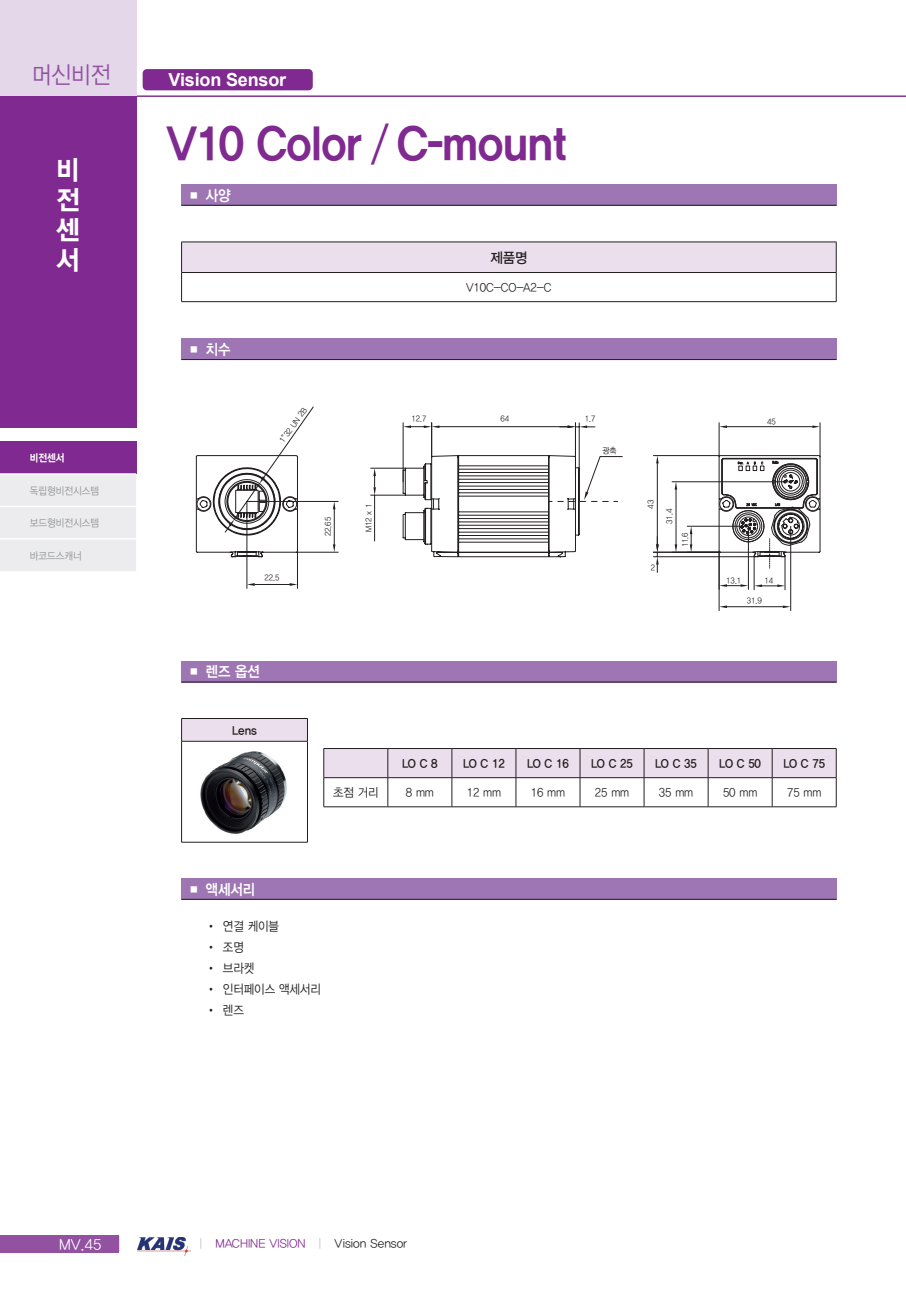
<style>
.page{position:relative;width:906px;height:1289px;background:#fff}
.page>*{position:absolute;margin:0;border:0;box-sizing:border-box;transform-origin:0 0}
.t1{font:45px "YDVYGO35";letter-spacing:-.025em;color:#802990;scale:.95 1}
.t2{font:27px/30px "YDVYGO35";color:#fff;text-align:justify;scale:.95 1}
.t3{font:24px "YDVYGO32";color:#9252a1;scale:.9 1}
.t4{font:700 18px "Arial";letter-spacing:-.01em;color:#fff}
.t5{font:15px "YDVYGO34";letter-spacing:-.01em;color:#fff}
.t6{font:15px "YDVYGO32";color:#fff}
.t7{font:14.25px "YDVYGO33";color:#231f20;scale:.95 1}
.t8{font:12.75px "YDVYGO32";letter-spacing:-.01em;color:#231f20;scale:.9 1}
.t9{font:12px "YDVYGO32";letter-spacing:-.01em;color:#231f20;scale:.95 1}
.t10{font:12px "YDVYGO34";letter-spacing:-.01em;color:#231f20;scale:.95 1}
.t11{font:12px "YDVYGO32";color:#802990}
.t12{font:10.5px "YDVYGO32";color:#939598;scale:.9 1}
.t13{font:10.5px "YDVYGO35";color:#fff;scale:.9 1}
.t14{font:8.25px "YDVYGO32";color:#231f20;scale:.95 1}
.s1{font-family:"YDVYGO32"}
.s2{font-family:"YDVYGO31";color:#939598}
.s3{color:#231f20}
</style>
<div class="page">
<hr style="left:0;top:96px;width:906px;height:1px;background:#802990">
<div style="left:0;top:0;width:136px;height:96px;background:#e3d7e9"></div>
<img style="left:138px;top:1237px;width:52px;height:18px">
<svg style="left:118px;top:1236px;width:1px;height:14px"></svg>
<div style="left:0;top:1235px;width:118px;height:17px;background:#9252a1"></div>
<div style="left:0;top:96px;width:136px;height:331px;background:#802990"></div>
<div style="left:0;top:441px;width:136px;height:33px;background:#802990"></div>
<div style="left:0;top:475px;width:136px;height:96px;background:#ececee"></div>
<hr style="left:0;top:473px;width:136px;height:2px;background:#fff">
<hr style="left:0;top:505px;width:136px;height:2px;background:#fff">
<hr style="left:0;top:538px;width:136px;height:1px;background:#fff">
<div style="left:143px;top:69px;width:170px;height:21px;background:#802990;border-radius:4px"></div>
<div style="left:181px;top:184px;width:655px;height:21px;background:#9e76b3"></div>
<hr style="left:181px;top:205px;width:655px;height:1px;background:#231f20">
<div style="left:181px;top:338px;width:655px;height:22px;background:#9e76b3"></div>
<hr style="left:181px;top:359px;width:655px;height:1px;background:#231f20">
<div style="left:181px;top:878px;width:655px;height:21px;background:#9e76b3"></div>
<hr style="left:181px;top:899px;width:655px;height:1px;background:#231f20">
<div style="left:182px;top:242px;width:654px;height:30px;background:#ecdfed"></div>
<hr style="left:181px;top:242px;width:1px;height:30px;background:#231f20">
<hr style="left:181px;top:242px;width:655px;height:1px;background:#231f20">
<hr style="left:836px;top:242px;width:1px;height:30px;background:#231f20">
<hr style="left:181px;top:272px;width:655px;height:1px;background:#231f20">
<svg style="left:181px;top:273px;width:1px;height:28px"></svg>
<svg style="left:836px;top:273px;width:1px;height:28px"></svg>
<hr style="left:181px;top:301px;width:655px;height:1px;background:#231f20">
<div style="left:181px;top:661px;width:655px;height:21px;background:#9e76b3"></div>
<hr style="left:181px;top:681px;width:655px;height:1px;background:#231f20">
<hr style="left:754px;top:556px;width:1px;height:34px;background:#231f20">
<hr style="left:784px;top:556px;width:1px;height:34px;background:#231f20">
<svg style="left:754px;top:584px;width:31px;height:3px"></svg>
<hr style="left:247px;top:501px;width:1px;height:87px;background:#231f20">
<hr style="left:297px;top:552px;width:1px;height:36px;background:#231f20">
<hr style="left:255px;top:584px;width:35px;height:1px;background:#231f20">
<svg style="left:247px;top:583px;width:8px;height:3px"></svg>
<svg style="left:290px;top:583px;width:7px;height:3px"></svg>
<hr style="left:790px;top:526px;width:1px;height:84px;background:#231f20">
<hr style="left:719px;top:551px;width:1px;height:59px;background:#231f20">
<hr style="left:727px;top:606px;width:56px;height:1px;background:#231f20">
<svg style="left:783px;top:605px;width:7px;height:3px"></svg>
<svg style="left:719px;top:605px;width:8px;height:3px"></svg>
<hr style="left:748px;top:526px;width:1px;height:63px;background:#231f20">
<svg style="left:719px;top:584px;width:29px;height:3px"></svg>
<svg style="left:196px;top:407px;width:624px;height:165px"></svg>
<svg style="left:323px;top:748px;width:514px;height:58px"></svg>
<hr style="left:323px;top:806px;width:65px;height:1px;background:#231f20">
<hr style="left:388px;top:806px;width:64px;height:1px;background:#231f20">
<hr style="left:452px;top:806px;width:64px;height:1px;background:#231f20">
<hr style="left:516px;top:806px;width:64px;height:1px;background:#231f20">
<hr style="left:580px;top:806px;width:64px;height:1px;background:#231f20">
<hr style="left:644px;top:806px;width:64px;height:1px;background:#231f20">
<hr style="left:708px;top:806px;width:64px;height:1px;background:#231f20">
<hr style="left:772px;top:806px;width:64px;height:1px;background:#231f20">
<div style="left:182px;top:718px;width:125px;height:23px;background:#ecdfed"></div>
<svg style="left:181px;top:719px;width:1px;height:22px"></svg>
<hr style="left:181px;top:718px;width:127px;height:1px;background:#231f20">
<svg style="left:307px;top:718px;width:1px;height:23px"></svg>
<hr style="left:181px;top:741px;width:1px;height:101px;background:#231f20">
<hr style="left:181px;top:741px;width:127px;height:1px;background:#231f20">
<hr style="left:307px;top:741px;width:1px;height:101px;background:#231f20">
<hr style="left:181px;top:842px;width:127px;height:1px;background:#231f20">
<img style="left:200px;top:751px;width:87px;height:83px">
<h3 class="t3" style="left:32px;top:59px;width:89px">머신비전</h3>
<h2 class="t2" style="left:56px;top:153px;width:26px">비 전 센 서</h2>
<p class="t13" style="left:30px;top:451px;width:40px">비전센서</p>
<p class="t12" style="left:30px;top:483px;width:79px">독립형비전시스템</p>
<p class="t12" style="left:30px;top:516px;width:79px">보드형비전시스템</p>
<p class="t12" style="left:30px;top:548px;width:59px">바코드스캐너</p>
<h3 class="t4" style="left:169px;top:67px;width:119px">Vision Sensor</h3>
<p class="t1" style="left:166px;top:113px;width:423px">V10 Color <span class="s1">/</span> C-mount</p>
<p class="t5" style="left:187px;top:185px;width:45px">■ 사양</p>
<p class="t5" style="left:187px;top:339px;width:45px">■ 치수</p>
<p class="t14" style="left:277px;top:439px;width:45px;rotate:-55deg">1”32 UN 2B</p>
<p class="t14" style="left:264px;top:572px;width:17px">22.5</p>
<p class="t14" style="left:322px;top:536px;width:22px;rotate:-90deg">22.65</p>
<p class="t14" style="left:363px;top:532px;width:31px;rotate:-90deg">M12 x 1</p>
<p class="t7" style="left:490px;top:248px;width:41px">제품명</p>
<p class="t9" style="left:466px;top:279px;width:91px">V10C-CO-A2-C</p>
<p class="t14" style="left:411px;top:412px;width:17px">12.7</p>
<p class="t14" style="left:500px;top:412px;width:11px">64</p>
<p class="t14" style="left:584px;top:412px;width:13px">1.7</p>
<p class="t14" style="left:602px;top:445px;width:17px">광축</p>
<p class="t14" style="left:645px;top:508px;width:11px;rotate:-90deg">43</p>
<p class="t14" style="left:650px;top:562px;width:6px">2</p>
<p class="t14" style="left:664px;top:524px;width:17px;rotate:-90deg">31.4</p>
<p class="t14" style="left:679px;top:547px;width:17px;rotate:-90deg">11.6</p>
<p class="t14" style="left:767px;top:416px;width:11px">45</p>
<p class="t14" style="left:726px;top:575px;width:17px">13.1</p>
<p class="t14" style="left:764px;top:575px;width:11px">14</p>
<p class="t14" style="left:747px;top:595px;width:17px">31.9</p>
<p class="t5" style="left:187px;top:662px;width:74px">■ 렌즈 옵션</p>
<p class="t10" style="left:232px;top:722px;width:27px">Lens</p>
<p class="t10" style="left:402px;top:755px;width:39px">LO C 8</p>
<p class="t10" style="left:463px;top:755px;width:45px">LO C 12</p>
<p class="t10" style="left:527px;top:755px;width:45px">LO C 16</p>
<p class="t10" style="left:591px;top:755px;width:45px">LO C 25</p>
<p class="t10" style="left:655px;top:755px;width:45px">LO C 35</p>
<p class="t10" style="left:719px;top:755px;width:45px">LO C 50</p>
<p class="t10" style="left:783px;top:755px;width:45px">LO C 75</p>
<p class="t9" style="left:333px;top:784px;width:49px">초점 거리</p>
<p class="t9" style="left:406px;top:784px;width:31px">8 mm</p>
<p class="t9" style="left:467px;top:784px;width:38px">12 mm</p>
<p class="t9" style="left:531px;top:784px;width:38px">16 mm</p>
<p class="t9" style="left:595px;top:784px;width:38px">25 mm</p>
<p class="t9" style="left:659px;top:784px;width:38px">35 mm</p>
<p class="t9" style="left:723px;top:784px;width:38px">50 mm</p>
<p class="t9" style="left:787px;top:784px;width:38px">75 mm</p>
<p class="t5" style="left:187px;top:879px;width:70px">■ 액세서리</p>
<p class="t8" style="left:206px;top:918px;width:83px">• 연결 케이블</p>
<p class="t8" style="left:206px;top:939px;width:44px">• 조명</p>
<p class="t8" style="left:206px;top:960px;width:55px">• 브라켓</p>
<p class="t8" style="left:206px;top:981px;width:129px">• 인터페이스 액세서리</p>
<p class="t8" style="left:206px;top:1002px;width:44px">• 렌즈</p>
<h3 class="t6" style="left:59px;top:1234px;width:44px">MV.45</h3>
<h3 class="t11" style="left:199px;top:1235px;width:210px"><span class="s2">|</span> MACHINE VISION <span class="s2">|</span> <span class="s3">Vision Sensor</span></h3>
</div>
